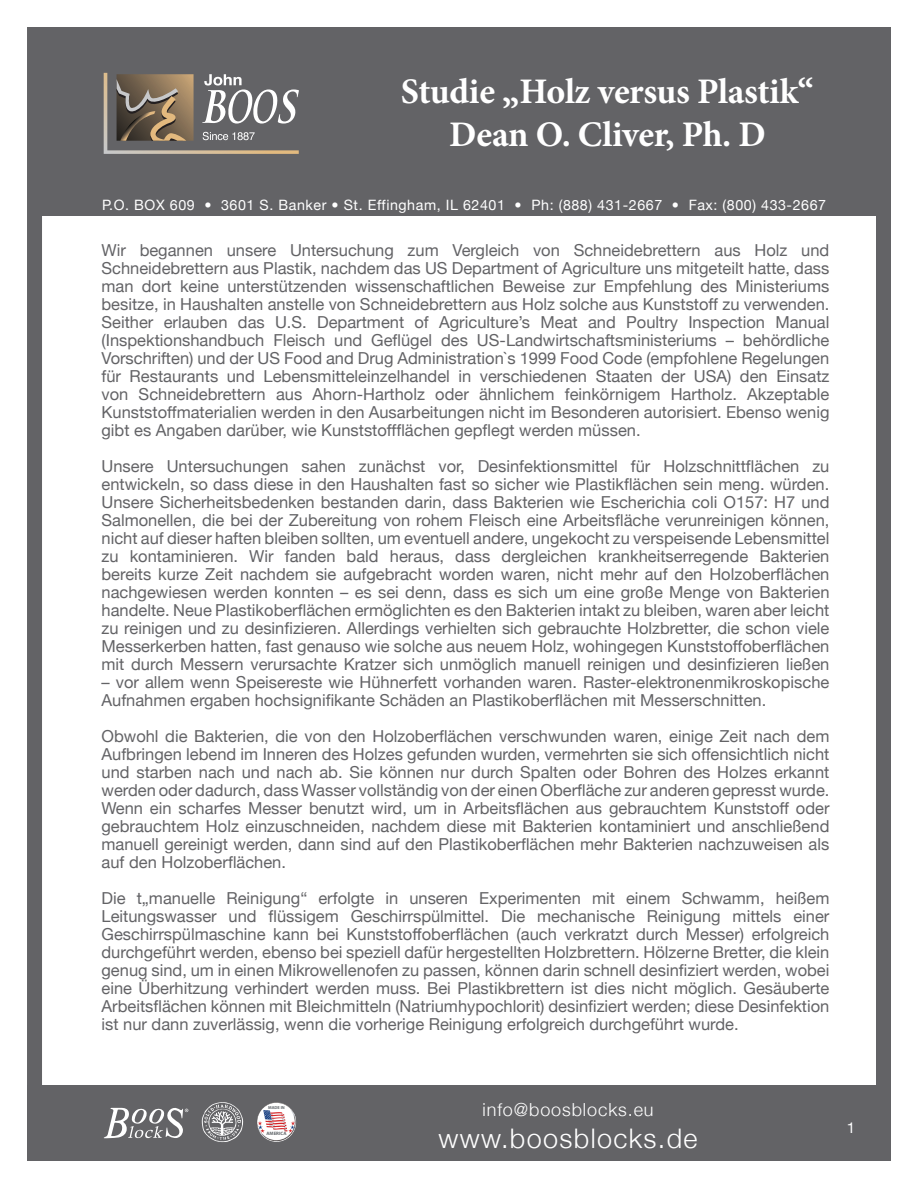
<style>
.page{position:relative;width:918px;height:1188px;background:#fff}
.page>*{position:absolute;margin:0;border:0;box-sizing:border-box;transform-origin:0 0}
.t1{font:700 36px/43.2px "Minion Pro";letter-spacing:-.01em;color:#fff;text-align:center}
.t2{font:300 27px "Helvetica Neue";letter-spacing:.05em;color:#fff}
.t3{font:300 18px "Helvetica Neue";letter-spacing:.05em;color:#fff}
.t4{font:16.5px/18px "Helvetica Neue";color:#636366;text-align:justify}
.t5{font:15px "Helvetica Neue";color:#fff}
.t6{font:14.25px "Helvetica Neue";letter-spacing:.04em;color:#fff}
.t7{font:700 4.8px "Myriad Pro";color:#64696d}
.t8{font:700 4.2px "Myriad Pro";color:#64696d}
</style>
<div class="page">
<div style="left:27px;top:1086px;width:864px;height:75px;background:#636366"></div>
<div style="left:37px;top:37px;width:854px;height:179px;background:#636366"></div>
<div style="left:27px;top:27px;width:864px;height:1134px;border:15px solid #636366"></div>
<svg style="left:104px;top:73px;width:195px;height:81px"></svg>
<svg style="left:104px;top:1108px;width:84px;height:30px"></svg>
<svg style="left:202px;top:1102px;width:41px;height:40px"></svg>
<svg style="left:257px;top:1102px;width:39px;height:39px"></svg>
<h1 class="t1" style="left:401px;top:69px;width:415px">Studie „Holz versus Plastik“<br>Dean O. Cliver, Ph. D</h1>
<p class="t6" style="left:102px;top:196px;width:726px">P.O. BOX 609 • 3601 S. Banker • St. Effingham, IL 62401 • Ph: (888) 431-2667 • Fax: (800) 433-2667</p>
<p class="t4" style="left:102px;top:241px;width:729px">Wir begannen unsere Untersuchung zum Vergleich von Schneidebrettern aus Holz und Schneidebrettern aus Plastik, nachdem das US Department of Agriculture uns mitgeteilt hatte, dass man dort keine unterstützenden wissenschaftlichen Beweise zur Empfehlung des Ministeriums besitze, in Haushalten anstelle von Schneidebrettern aus Holz solche aus Kunststoff zu verwenden.<br>Seither erlauben das U.S. Department of Agriculture’s Meat and Poultry Inspection Manual (Inspektionshandbuch Fleisch und Geflügel des US-Landwirtschaftsministeriums – behördliche Vorschriften) und der US Food and Drug Administration`s 1999 Food Code (empfohlene Regelungen für Restaurants und Lebensmitteleinzelhandel in verschiedenen Staaten der USA) den Einsatz von Schneidebrettern aus Ahorn-Hartholz oder ähnlichem feinkörnigem Hartholz. Akzeptable Kunststoffmaterialien werden in den Ausarbeitungen nicht im Besonderen autorisiert. Ebenso wenig gibt es Angaben darüber, wie Kunststoffflächen gepflegt werden müssen.</p>
<p class="t4" style="left:102px;top:457px;width:730px">Unsere Untersuchungen sahen zunächst vor, Desinfektionsmittel für Holzschnittflächen zu entwickeln, so dass diese in den Haushalten fast so sicher wie Plastikflächen sein meng. würden.<br>Unsere Sicherheitsbedenken bestanden darin, dass Bakterien wie Escherichia coli O157: H7 und Salmonellen, die bei der Zubereitung von rohem Fleisch eine Arbeitsfläche verunreinigen können, nicht auf dieser haften bleiben sollten, um eventuell andere, ungekocht zu verspeisende Lebensmittel zu kontaminieren. Wir fanden bald heraus, dass dergleichen krankheitserregende Bakterien bereits kurze Zeit nachdem sie aufgebracht worden waren, nicht mehr auf den Holzoberflächen nachgewiesen werden konnten – es sei denn, dass es sich um eine große Menge von Bakterien handelte. Neue Plastikoberflächen ermöglichten es den Bakterien intakt zu bleiben, waren aber leicht zu reinigen und zu desinfizieren. Allerdings verhielten sich gebrauchte Holzbretter, die schon viele Messerkerben hatten, fast genauso wie solche aus neuem Holz, wohingegen Kunststoffoberflächen mit durch Messern verursachte Kratzer sich unmöglich manuell reinigen und desinfizieren ließen</p>
<p class="t4" style="left:102px;top:673px;width:729px">– vor allem wenn Speisereste wie Hühnerfett vorhanden waren. Raster-elektronenmikroskopische<br>Aufnahmen ergaben hochsignifikante Schäden an Plastikoberflächen mit Messerschnitten.</p>
<p class="t4" style="left:102px;top:727px;width:729px">Obwohl die Bakterien, die von den Holzoberflächen verschwunden waren, einige Zeit nach dem Aufbringen lebend im Inneren des Holzes gefunden wurden, vermehrten sie sich offensichtlich nicht und starben nach und nach ab. Sie können nur durch Spalten oder Bohren des Holzes erkannt werden oder dadurch, dass Wasser vollständig von der einen Oberfläche zur anderen gepresst wurde.<br>Wenn ein scharfes Messer benutzt wird, um in Arbeitsflächen aus gebrauchtem Kunststoff oder gebrauchtem Holz einzuschneiden, nachdem diese mit Bakterien kontaminiert und anschließend manuell gereinigt werden, dann sind auf den Plastikoberflächen mehr Bakterien nachzuweisen als auf den Holzoberflächen.</p>
<p class="t4" style="left:102px;top:889px;width:729px">Die t„manuelle Reinigung“ erfolgte in unseren Experimenten mit einem Schwamm, heißem Leitungswasser und flüssigem Geschirrspülmittel. Die mechanische Reinigung mittels einer Geschirrspülmaschine kann bei Kunststoffoberflächen (auch verkratzt durch Messer) erfolgreich durchgeführt werden, ebenso bei speziell dafür hergestellten Holzbrettern. Hölzerne Bretter, die klein genug sind, um in einen Mikrowellenofen zu passen, können darin schnell desinfiziert werden, wobei eine Überhitzung verhindert werden muss. Bei Plastikbrettern ist dies nicht möglich. Gesäuberte Arbeitsflächen können mit Bleichmitteln (Natriumhypochlorit) desinfiziert werden; diese Desinfektion ist nur dann zuverlässig, wenn die vorherige Reinigung erfolgreich durchgeführt wurde.</p>
<p class="t8" style="left:268px;top:1104px;width:18px">MADE IN</p>
<p class="t7" style="left:267px;top:1131px;width:21px">AMERICA</p>
<p class="t3" style="left:483px;top:1098px;width:173px">info@boosblocks.eu</p>
<h2 class="t2" style="left:438px;top:1122px;width:261px">www.boosblocks.de</h2>
<p class="t5" style="left:847px;top:1118px;width:10px">1</p>
</div>
